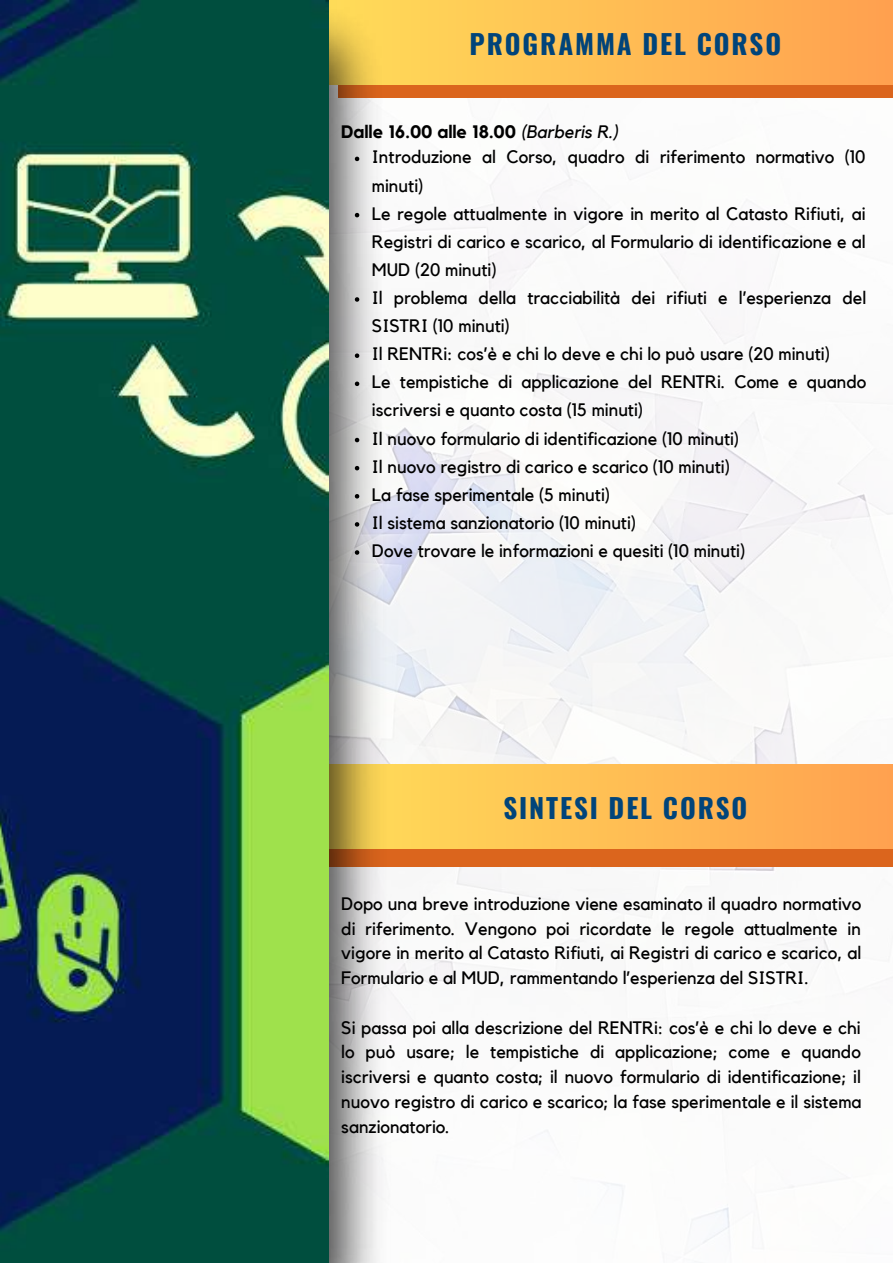
<style>
.page{position:relative;width:893px;height:1264px;background:#fff}
.page>*{position:absolute;margin:0;border:0;box-sizing:border-box;transform-origin:0 0}
.t1{font:700 27px "Oswald";letter-spacing:.07em;color:#01447a}
.t2{font:18px/28px "Kollektif";color:#000;text-align:justify}
.t3{font:700 18px "Kollektif";color:#000}
.s1{font-weight:400;font-style:italic}
</style>
<div class="page">
<img style="left:390px;top:128px;width:502px;height:1116px">
<div style="left:339px;top:18px;width:553px;height:80px;background:#db651d"></div>
<svg style="left:390px;top:0;width:502px;height:84px;background:#ffba53"></svg>
<div style="left:310px;top:787px;width:582px;height:80px;background:#db651d"></div>
<svg style="left:390px;top:764px;width:502px;height:84px;background:#ffbb53"></svg>
<img style="left:328px;top:0;width:62px;height:1262px">
<img style="left:0;top:0;width:328px;height:1262px">
<svg style="left:355px;top:157px;width:4px;height:4px"></svg>
<svg style="left:355px;top:213px;width:4px;height:4px"></svg>
<svg style="left:355px;top:297px;width:4px;height:5px"></svg>
<svg style="left:355px;top:353px;width:4px;height:5px"></svg>
<svg style="left:355px;top:381px;width:4px;height:5px"></svg>
<svg style="left:355px;top:438px;width:4px;height:4px"></svg>
<svg style="left:355px;top:466px;width:4px;height:4px"></svg>
<svg style="left:355px;top:494px;width:4px;height:4px"></svg>
<svg style="left:355px;top:522px;width:4px;height:4px"></svg>
<svg style="left:355px;top:550px;width:4px;height:4px"></svg>
<h1 class="t1" style="left:469px;top:22px;width:313px">PROGRAMMA DEL CORSO</h1>
<p class="t3" style="left:341px;top:123px;width:278px">Dalle 16.00 alle 18.00 <span class="s1">(Barberis R.)</span></p>
<p class="t2" style="left:372px;top:144px;width:496px;text-align:left">Introduzione al Corso, quadro di riferimento normativo (10 minuti)<br>Le regole attualmente in vigore in merito al Catasto Rifiuti, ai Registri di carico e scarico, al Formulario di identificazione e al MUD (20 minuti)<br>Il problema della tracciabilità dei rifiuti e l’esperienza del SISTRI (10 minuti)<br>Il RENTRi: cos’è e chi lo deve e chi lo può usare (20 minuti)<br>Le tempistiche di applicazione del RENTRi. Come e quando iscriversi e quanto costa (15 minuti)<br>Il nuovo formulario di identificazione (10 minuti)<br>Il nuovo registro di carico e scarico (10 minuti)<br>La fase sperimentale (5 minuti)<br>Il sistema sanzionatorio (10 minuti)<br>Dove trovare le informazioni e quesiti (10 minuti)</p>
<h1 class="t1" style="left:503px;top:787px;width:245px">SINTESI DEL CORSO</h1>
<p class="t2" style="left:341px;top:892px;width:521px;line-height:24.8px">Dopo una breve introduzione viene esaminato il quadro normativo di riferimento. Vengono poi ricordate le regole attualmente in vigore in merito al Catasto Rifiuti, ai Registri di carico e scarico, al Formulario e al MUD, rammentando l’esperienza del SISTRI.</p>
<p class="t2" style="left:341px;top:1015px;width:521px;line-height:24.8px">Si passa poi alla descrizione del RENTRi: cos’è e chi lo deve e chi lo può usare; le tempistiche di applicazione; come e quando iscriversi e quanto costa; il nuovo formulario di identificazione; il nuovo registro di carico e scarico; la fase sperimentale e il sistema sanzionatorio.</p>
</div>
